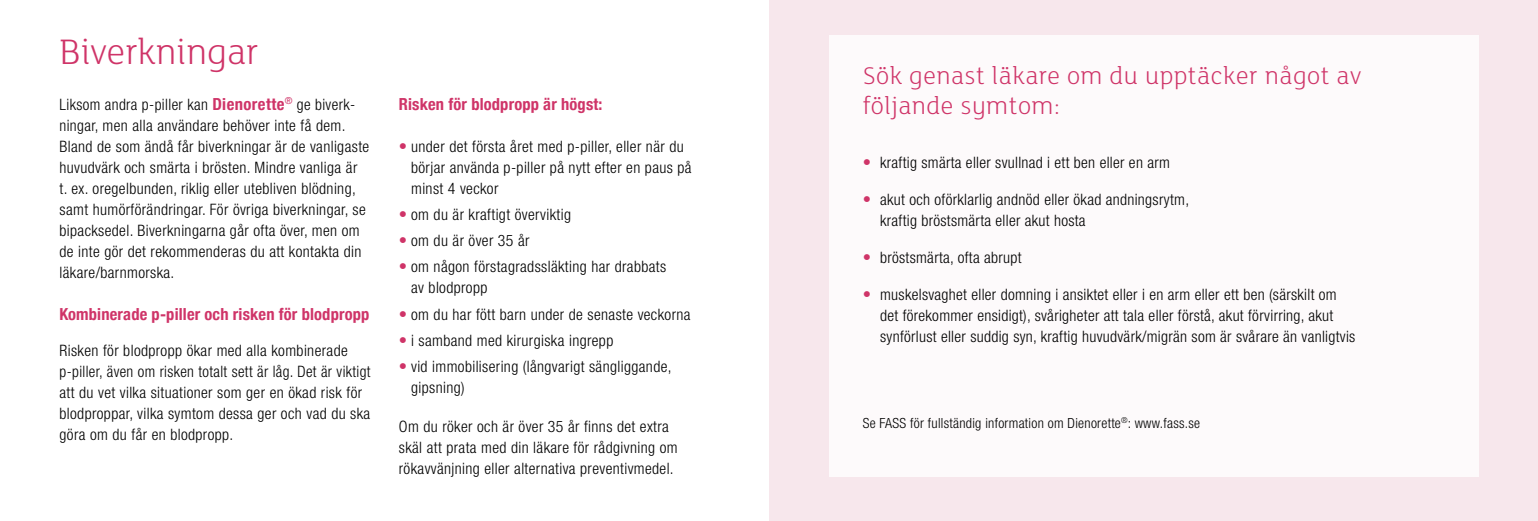
<style>
.page{position:relative;width:1538px;height:521px;background:#fff}
.page>*{position:absolute;margin:0;border:0;box-sizing:border-box;transform-origin:0 0}
.t1{font:300 38.5px "FS Lola";color:#cf3468}
.t2{font:300 26.25px/29.8px "FS Lola";letter-spacing:.02em;color:#cf3468}
.t3{font:700 condensed 16.62px "Helvetica Neue";letter-spacing:.01em;color:#cf3468}
.t4{font:300 condensed 15.75px/21px "Helvetica Neue LT Std";letter-spacing:.025em;color:#000}
.t5{font:300 condensed 14px "Helvetica Neue LT Std";letter-spacing:.02em;color:#000}
.s1{font-family:"Helvetica Neue";font-weight:700;font-size:16.62px;color:#cf3468}
.s2{font-size:16.62px;color:#cf3468}
</style>
<div class="page">
<div style="left:769px;top:0;width:769px;height:521px;background:#f6e2e8"></div>
<div style="left:828px;top:35px;width:650px;height:441px;background:#fff"></div>
<h1 class="t1" style="left:60px;top:27px;width:201px">Biverkningar</h1>
<p class="t4" style="left:60px;top:93px;width:311px">Liksom andra p-piller kan <span class="s1">Dienorette</span><sup>®</sup> ge biverk&shy;ningar, men alla användare behöver inte få dem.<br>Bland de som ändå får biverkningar är de vanligaste huvudvärk och smärta i brösten. Mindre vanliga är t. ex. oregelbunden, riklig eller utebliven blödning, samt humörförändringar. För övriga biverkningar, se bipacksedel. Biverkningarna går ofta över, men om de inte gör det rekommenderas du att kontakta din läkare/barnmorska.</p>
<p class="t3" style="left:60px;top:300px;width:311px">Kombinerade p-piller och risken för blodpropp</p>
<p class="t4" style="left:60px;top:340px;width:313px">Risken för blodpropp ökar med alla kombinerade p-piller, även om risken totalt sett är låg. Det är viktigt att du vet vilka situationer som ger en ökad risk för blodproppar, vilka symtom dessa ger och vad du ska göra om du får en blodpropp.</p>
<p class="t3" style="left:399px;top:90px;width:205px">Risken för blodpropp är högst:</p>
<p class="t4" style="left:411px;top:135px;width:282px;text-indent:-12px"><span class="s2">•</span> under det första året med p-piller, eller när du börjar använda p-piller på nytt efter en paus på minst 4 veckor</p>
<p class="t4" style="left:399px;top:204px;width:174px"><span class="s2">•</span> om du är kraftigt överviktig</p>
<p class="t4" style="left:399px;top:230px;width:132px"><span class="s2">•</span> om du är över 35 år</p>
<p class="t4" style="left:411px;top:256px;width:257px;text-indent:-12px"><span class="s2">•</span> om någon förstagradssläkting har drabbats av blodpropp</p>
<p class="t4" style="left:399px;top:303px;width:293px"><span class="s2">•</span> om du har fött barn under de senaste veckorna</p>
<p class="t4" style="left:399px;top:330px;width:216px"><span class="s2">•</span> i samband med kirurgiska ingrepp</p>
<p class="t4" style="left:411px;top:356px;width:262px;text-indent:-12px"><span class="s2">•</span> vid immobilisering (långvarigt sängliggande, gipsning)</p>
<p class="t4" style="left:399px;top:415px;width:280px">Om du röker och är över 35 år finns det extra skäl att prata med din läkare för rådgivning om rökavvänjning eller alternativa preventivmedel.</p>
<h2 class="t2" style="left:863px;top:60px;width:500px">Sök genast läkare om du upptäcker något av följande symtom:</h2>
<p class="t4" style="left:863px;top:152px;width:309px"><span class="s2">•</span> kraftig smärta eller svullnad i ett ben eller en arm</p>
<p class="t4" style="left:880px;top:189px;width:310px;text-indent:-18px"><span class="s2">•</span> akut och oförklarlig andnöd eller ökad andningsrytm, kraftig bröstsmärta eller akut hosta</p>
<p class="t4" style="left:863px;top:247px;width:160px"><span class="s2">•</span> bröstsmärta, ofta abrupt</p>
<p class="t4" style="left:880px;top:283px;width:477px;text-indent:-18px"><span class="s2">•</span> muskelsvaghet eller domning i ansiktet eller i en arm eller ett ben (särskilt om det förekommer ensidigt), svårigheter att tala eller förstå, akut förvirring, akut synförlust eller suddig syn, kraftig huvudvärk/migrän som är svårare än vanligtvis</p>
<p class="t5" style="left:863px;top:414px;width:339px">Se FASS för fullständig information om Dienorette<sup>®</sup>: www.fass.se</p>
</div>
